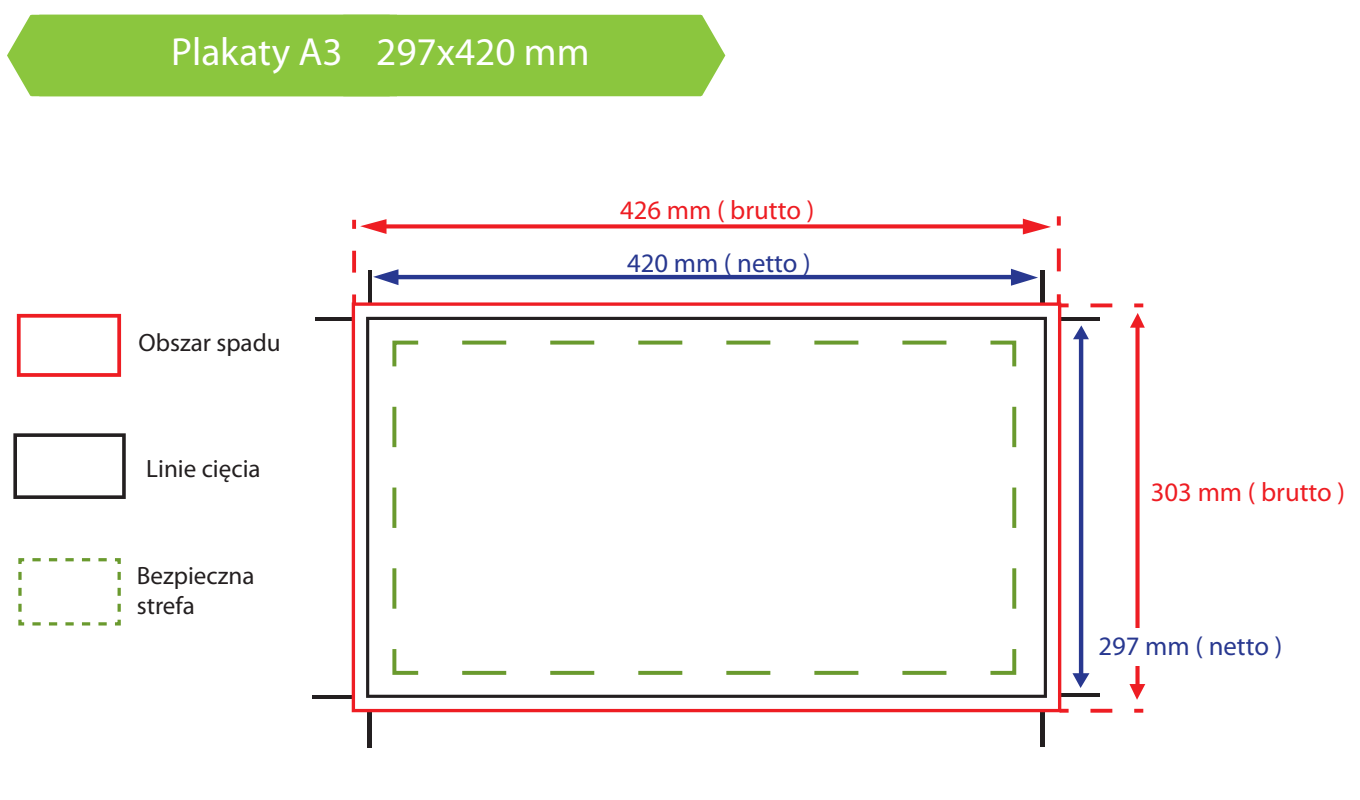
<style>
.page{position:relative;width:1360px;height:800px;background:#fff}
.page>*{position:absolute;margin:0;border:0;box-sizing:border-box;transform-origin:0 0}
.t1{font:39.4px "Myriad Pro";color:#fff}
.t2{font:26.8px "Myriad Pro";color:#ee1d23}
.t3{font:26.8px "Myriad Pro";color:#283890}
.t4{font:25px/30.2px "Myriad Pro";color:#231f20}
</style>
<div class="page">
<hr style="left:315px;top:317px;width:38px;height:3px;background:#231f20">
<hr style="left:368px;top:270px;width:4px;height:35px;background:#231f20">
<hr style="left:1060px;top:317px;width:40px;height:3px;background:#231f20">
<hr style="left:1041px;top:270px;width:4px;height:35px;background:#231f20">
<hr style="left:1060px;top:693px;width:40px;height:4px;background:#231f20">
<hr style="left:1041px;top:710px;width:4px;height:36px;background:#231f20">
<hr style="left:312px;top:695px;width:41px;height:3px;background:#231f20">
<div style="left:367px;top:711px;width:5px;height:37px;background:#231f20"></div>
<svg style="left:352px;top:302px;width:709px;height:410px"></svg>
<svg style="left:1129px;top:313px;width:16px;height:387px"></svg>
<svg style="left:373px;top:269px;width:665px;height:17px"></svg>
<svg style="left:1072px;top:325px;width:17px;height:363px"></svg>
<svg style="left:1057px;top:294px;width:4px;height:10px"></svg>
<svg style="left:1057px;top:248px;width:4px;height:23px"></svg>
<svg style="left:1057px;top:216px;width:4px;height:10px"></svg>
<svg style="left:352px;top:294px;width:4px;height:10px"></svg>
<svg style="left:352px;top:250px;width:4px;height:23px"></svg>
<svg style="left:352px;top:219px;width:699px;height:15px"></svg>
<svg style="left:1060px;top:303px;width:9px;height:4px"></svg>
<svg style="left:1090px;top:303px;width:23px;height:4px"></svg>
<svg style="left:1134px;top:303px;width:9px;height:4px"></svg>
<svg style="left:1060px;top:709px;width:9px;height:4px"></svg>
<svg style="left:1090px;top:709px;width:23px;height:4px"></svg>
<svg style="left:1134px;top:709px;width:9px;height:4px"></svg>
<div style="left:1094px;top:628px;width:93px;height:37px;background:#fff"></div>
<div style="left:7px;top:15px;width:718px;height:81px;background:#8bc63e"></div>
<svg style="left:17px;top:314px;width:104px;height:63px"></svg>
<svg style="left:13px;top:433px;width:113px;height:66px"></svg>
<svg style="left:18px;top:558px;width:103px;height:68px"></svg>
<h1 class="t1" style="left:171px;top:28px;width:420px">Plakaty A3 297x420 mm</h1>
<p class="t4" style="left:139px;top:327px;width:144px">Obszar spadu</p>
<p class="t4" style="left:146px;top:453px;width:116px">Linie cięcia</p>
<p class="t4" style="left:137px;top:560px;width:119px">Bezpieczna strefa</p>
<p class="t2" style="left:620px;top:194px;width:196px">426 mm ( brutto )</p>
<p class="t3" style="left:627px;top:247px;width:185px">420 mm ( netto )</p>
<p class="t2" style="left:1151px;top:476px;width:196px">303 mm ( brutto )</p>
<p class="t3" style="left:1099px;top:630px;width:185px">297 mm ( netto )</p>
</div>
